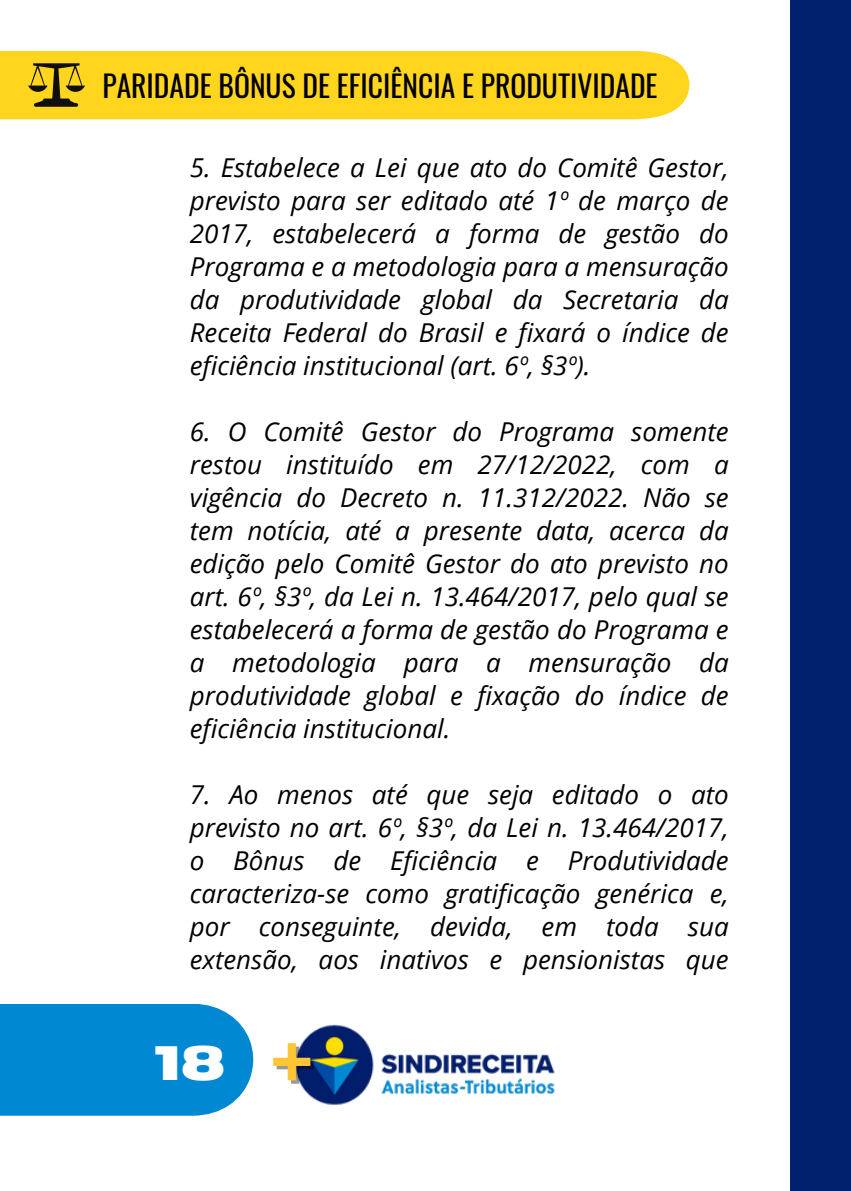
<style>
.page{position:relative;width:851px;height:1191px;background:#fff}
.page>*{position:absolute;margin:0;border:0;box-sizing:border-box;transform-origin:0 0}
.t1{font:700 48px "Horizon";color:#fff}
.t2{font:29.6px "Oswald";color:#000}
.t3{font:italic 26px/33px "Open Sans";color:#000;text-align:justify}
.s1{font-family:"Open Sans";font-size:76.6px;color:rgb(0 0 0/.4)}
</style>
<div class="page">
<div style="left:790px;top:0;width:60px;height:1191px;background:#01216e"></div>
<img style="left:295px;top:1024px;width:260px;height:81px">
<div style="left:0;top:1004px;width:253px;height:112px;background:#0089d2"></div>
<div style="left:0;top:51px;width:689px;height:68px;background:#ffd51e"></div>
<svg style="left:28px;top:63px;width:57px;height:44px;background:#a68b17"></svg>
<p class="t2" style="left:102px;top:63px;width:556px">PARIDADE BÔNUS DE EFICIÊNCIA E PRODUTIVIDADE</p>
<h1 class="t3" style="left:190px;top:150px;width:540px">5. Estabelece a Lei que ato do Comitê Gestor, previsto para ser editado até 1º de março de 2017, estabelecerá a forma de gestão do Programa e a metodologia para a mensuração da produtividade global da Secretaria da Receita Federal do Brasil e fixará o índice de eficiência institucional (art. 6º, §3º).</h1>
<p class="t3" style="left:190px;top:414px;width:540px">6. O Comitê Gestor do Programa somente restou instituído em 27/12/2022, com a vigência do Decreto n. 11.312/2022. Não se tem notícia, até a presente data, acerca da edição pelo Comitê Gestor do ato previsto no art. 6º, §3º, da Lei n. 13.464/2017, pelo qual se estabelecerá a forma de gestão do Programa e a metodologia para a mensuração da produtividade global e fixação do índice de eficiência institucional.</p>
<p class="t3" style="left:190px;top:777px;width:540px">7. Ao menos até que seja editado o ato previsto no art. 6º, §3º, da Lei n. 13.464/2017, o Bônus de Eficiência e Produtividade caracteriza-se como gratificação genérica e, por conseguinte, devida, em toda sua extensão, aos inativos e pensionistas que</p>
<p class="t1" style="left:154px;top:1039px;width:164px">18 <span class="s1">+</span></p>
</div>
